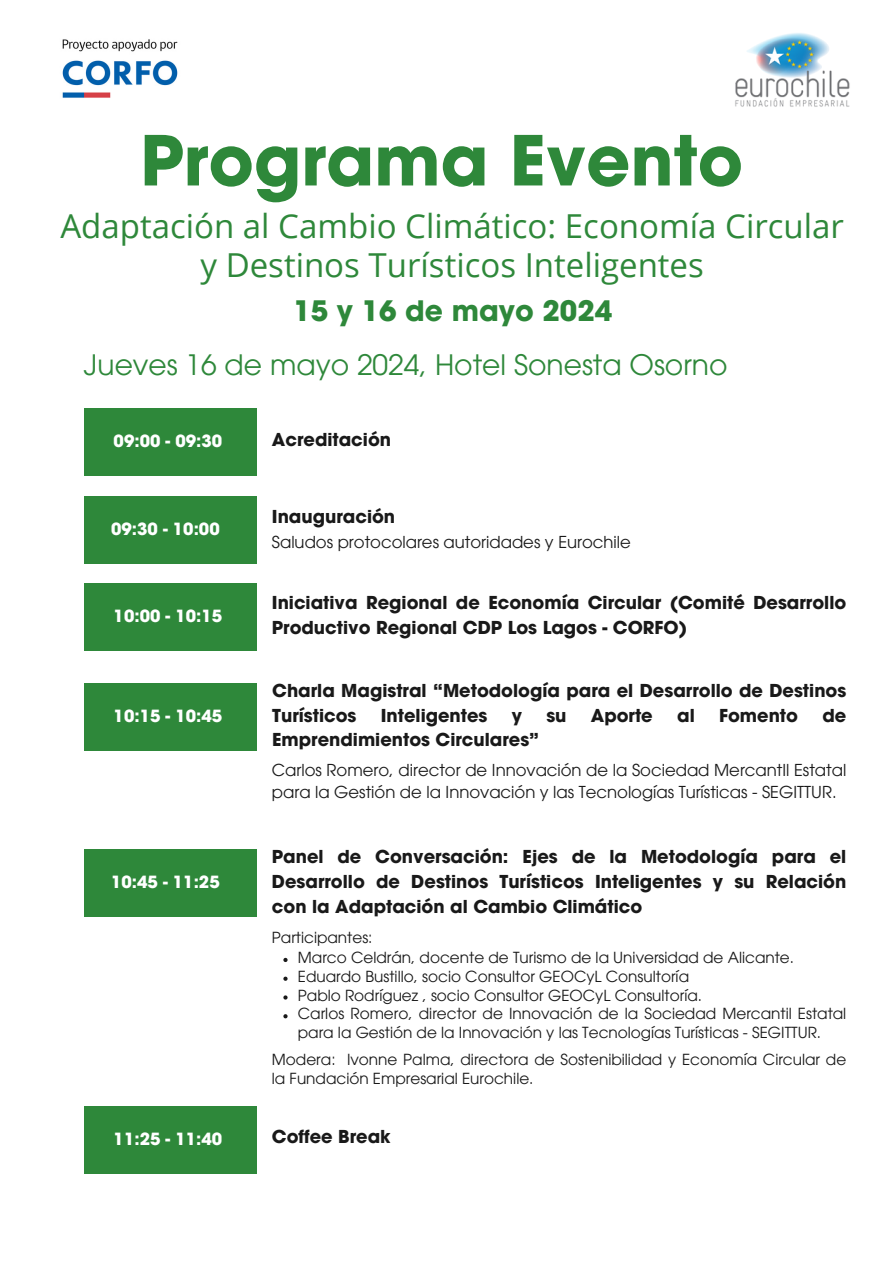
<style>
.page{position:relative;width:894px;height:1264px;background:#fff}
.page>*{position:absolute;margin:0;border:0;box-sizing:border-box;transform-origin:0 0}
.t1{font:700 68.25px "ITC Avant Garde Pro";color:#2e883a}
.t2{font:33px/39.3px "Open Sans";color:#2e883a;text-align:center}
.t3{font:28.2px "ITC Avant Garde Pro";color:#2e883a}
.t4{font:700 28.2px "ITC Avant Garde Pro";color:#2e883a}
.t5{font:700 17.85px/24.8px "ITC Avant Garde Pro";color:#191919}
.t6{font:700 16.8px "ITC Avant Garde Pro";color:#fff}
.t7{font:16.5px/22.5px "ITC Avant Garde Pro";color:#191919}
.t8{font:15.3px/18.8px "ITC Avant Garde Pro";color:#191919}
</style>
<div class="page">
<div style="left:84px;top:408px;width:172px;height:68px;background:#2e883a"></div>
<div style="left:84px;top:496px;width:172px;height:68px;background:#2e883a"></div>
<div style="left:84px;top:583px;width:172px;height:67px;background:#2e883a"></div>
<div style="left:84px;top:683px;width:172px;height:67px;background:#2e883a"></div>
<div style="left:84px;top:849px;width:172px;height:67px;background:#2e883a"></div>
<div style="left:84px;top:1106px;width:172px;height:68px;background:#2e883a"></div>
<svg style="left:283px;top:957px;width:4px;height:5px"></svg>
<svg style="left:283px;top:976px;width:4px;height:4px"></svg>
<svg style="left:283px;top:995px;width:4px;height:4px"></svg>
<svg style="left:283px;top:1014px;width:4px;height:4px"></svg>
<img style="left:62px;top:39px;width:116px;height:59px">
<img style="left:735px;top:33px;width:115px;height:74px">
<h4 class="t1" style="left:140px;top:135px;width:604px">Programa Evento</h4>
<p class="t2" style="left:60px;top:205px;width:785px">Adaptación al Cambio Climático: Economía Circular y Destinos Turísticos Inteligentes</p>
<h5 class="t4" style="left:293px;top:300px;width:320px">15 y 16 de mayo 2024</h5>
<h6 class="t3" style="left:84px;top:354px;width:644px">Jueves 16 de mayo 2024, Hotel Sonesta Osorno</h6>
<h5 class="t6" style="left:114px;top:435px;width:110px">09:00 - 09:30</h5>
<p class="t5" style="left:272px;top:429px;width:121px">Acreditación</p>
<p class="t6" style="left:111px;top:522px;width:110px">09:30 - 10:00</p>
<p class="t6" style="left:114px;top:609px;width:110px">10:00 - 10:15</p>
<h5 class="t6" style="left:114px;top:709px;width:110px">10:15 - 10:45</h5>
<h5 class="t6" style="left:111px;top:875px;width:110px">10:45 - 11:25</h5>
<p class="t5" style="left:272px;top:506px;width:125px">Inauguración</p>
<h1 class="t7" style="left:272px;top:532px;width:360px">Saludos protocolares autoridades y Eurochile</h1>
<p class="t5" style="left:272px;top:593px;width:575px">Iniciativa Regional de Economía Circular (Comité Desarrollo<br>Productivo Regional CDP Los Lagos - CORFO)</p>
<h6 class="t5" style="left:272px;top:680px;width:575px">Charla Magistral “Metodología para el Desarrollo de Destinos<br>Turísticos</h6>
<h6 class="t5" style="left:381px;top:705px;width:108px">Inteligentes</h6>
<h6 class="t5" style="left:511px;top:705px;width:12px">y</h6>
<h6 class="t5" style="left:546px;top:705px;width:22px">su</h6>
<h6 class="t5" style="left:590px;top:705px;width:63px">Aporte</h6>
<h6 class="t5" style="left:677px;top:705px;width:19px">al</h6>
<h6 class="t5" style="left:719px;top:705px;width:80px">Fomento</h6>
<h6 class="t5" style="left:822px;top:705px;width:25px">de</h6>
<h6 class="t5" style="left:272px;top:729px;width:268px">Emprendimientos Circulares”</h6>
<p class="t7" style="left:272px;top:760px;width:575px">Carlos Romero, director de Innovación de la Sociedad MercantIl Estatal para la Gestión de la Innovación y las Tecnologías Turísticas - SEGITTUR.</p>
<h5 class="t5" style="left:272px;top:846px;width:575px;text-align:justify">Panel de Conversación: Ejes de la Metodología para el Desarrollo de Destinos Turísticos Inteligentes y su Relación con la Adaptación al Cambio Climático</h5>
<p class="t8" style="left:272px;top:930px;width:102px">Participantes:</p>
<p class="t8" style="left:298px;top:950px;width:497px">Marco Celdrán, docente de Turismo de la Universidad de Alicante.</p>
<p class="t8" style="left:298px;top:968px;width:392px">Eduardo Bustillo, socio Consultor GEOCyL Consultoría</p>
<p class="t8" style="left:298px;top:987px;width:405px">Pablo Rodríguez , socio Consultor GEOCyL Consultoría.</p>
<p class="t8" style="left:298px;top:1006px;width:549px">Carlos Romero, director de Innovación de la Sociedad Mercantil Estatal para la Gestión de la Innovación y las Tecnologías Turísticas - SEGITTUR.</p>
<p class="t8" style="left:272px;top:1052px;width:575px">Modera: Ivonne Palma, directora de Sostenibilidad y Economía Circular de la Fundación Empresarial Eurochile.</p>
<h3 class="t6" style="left:114px;top:1132px;width:110px">11:25 - 11:40</h3>
<h2 class="t5" style="left:272px;top:1126px;width:120px">Coffee Break</h2>
</div>
